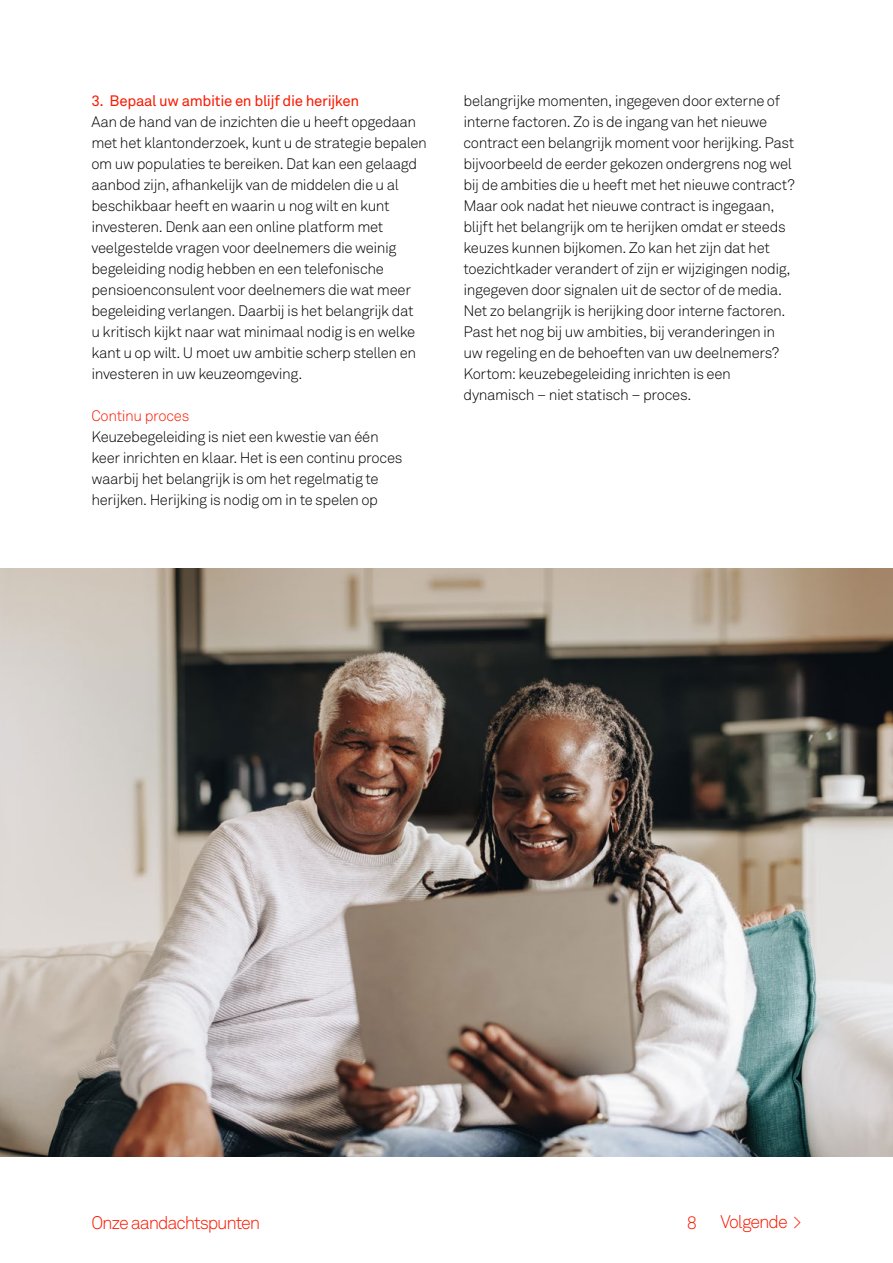
<style>
.page{position:relative;width:893px;height:1263px;background:#fff}
.page>*{position:absolute;margin:0;border:0;box-sizing:border-box;transform-origin:0 0}
.t1{font:300 18px "Akkurat Pro";letter-spacing:-.06em;color:#fa1900}
.t2{font:300 15px/21px "Akkurat Pro";letter-spacing:-.025em;color:#000}
.t3{font:15px "Akkurat Pro";letter-spacing:-.025em;color:#fa1900}
.t4{font:300 15px "Akkurat Pro";letter-spacing:-.025em;color:#fa1900}
</style>
<div class="page">
<img style="left:0;top:568px;width:893px;height:588px">
<p class="t3" style="left:91px;top:92px;width:269px">3. Bepaal uw ambitie en blijf die herijken</p>
<p class="t2" style="left:91px;top:111px;width:337px">Aan de hand van de inzichten die u heeft opgedaan met het klantonderzoek, kunt u de strategie bepalen om uw populaties te bereiken. Dat kan een gelaagd aanbod zijn, afhankelijk van de middelen die u al beschikbaar heeft en waarin u nog wilt en kunt investeren. Denk aan een online platform met veelgestelde vragen voor deelnemers die weinig begeleiding nodig hebben en een telefonische pensioenconsulent voor deelnemers die wat meer begeleiding verlangen. Daarbij is het belangrijk dat<br>u kritisch kijkt naar wat minimaal nodig is en welke kant u op wilt. U moet uw ambitie scherp stellen en investeren in uw keuzeomgeving.</p>
<p class="t4" style="left:91px;top:407px;width:99px">Continu proces</p>
<p class="t2" style="left:91px;top:426px;width:313px">Keuzebegeleiding is niet een kwestie van één keer inrichten en klaar. Het is een continu proces waarbij het belangrijk is om het regelmatig te herijken. Herijking is nodig om in te spelen op</p>
<p class="t2" style="left:463px;top:90px;width:333px">belangrijke momenten, ingegeven door externe of interne factoren. Zo is de ingang van het nieuwe contract een belangrijk moment voor herijking. Past bijvoorbeeld de eerder gekozen ondergrens nog wel bij de ambities die u heeft met het nieuwe contract?<br>Maar ook nadat het nieuwe contract is ingegaan, blijft het belangrijk om te herijken omdat er steeds keuzes kunnen bijkomen. Zo kan het zijn dat het toezichtkader verandert of zijn er wijzigingen nodig, ingegeven door signalen uit de sector of de media.<br>Net zo belangrijk is herijking door interne factoren.<br>Past het nog bij uw ambities, bij veranderingen in uw regeling en de behoeften van uw deelnemers?<br>Kortom: keuzebegeleiding inrichten is een dynamisch – niet statisch – proces.</p>
<p class="t1" style="left:91px;top:1212px;width:170px">Onze aandachtspunten</p>
<p class="t1" style="left:687px;top:1212px;width:12px">8</p>
<p class="t1" style="left:720px;top:1211px;width:83px">Volgende &gt;</p>
</div>
